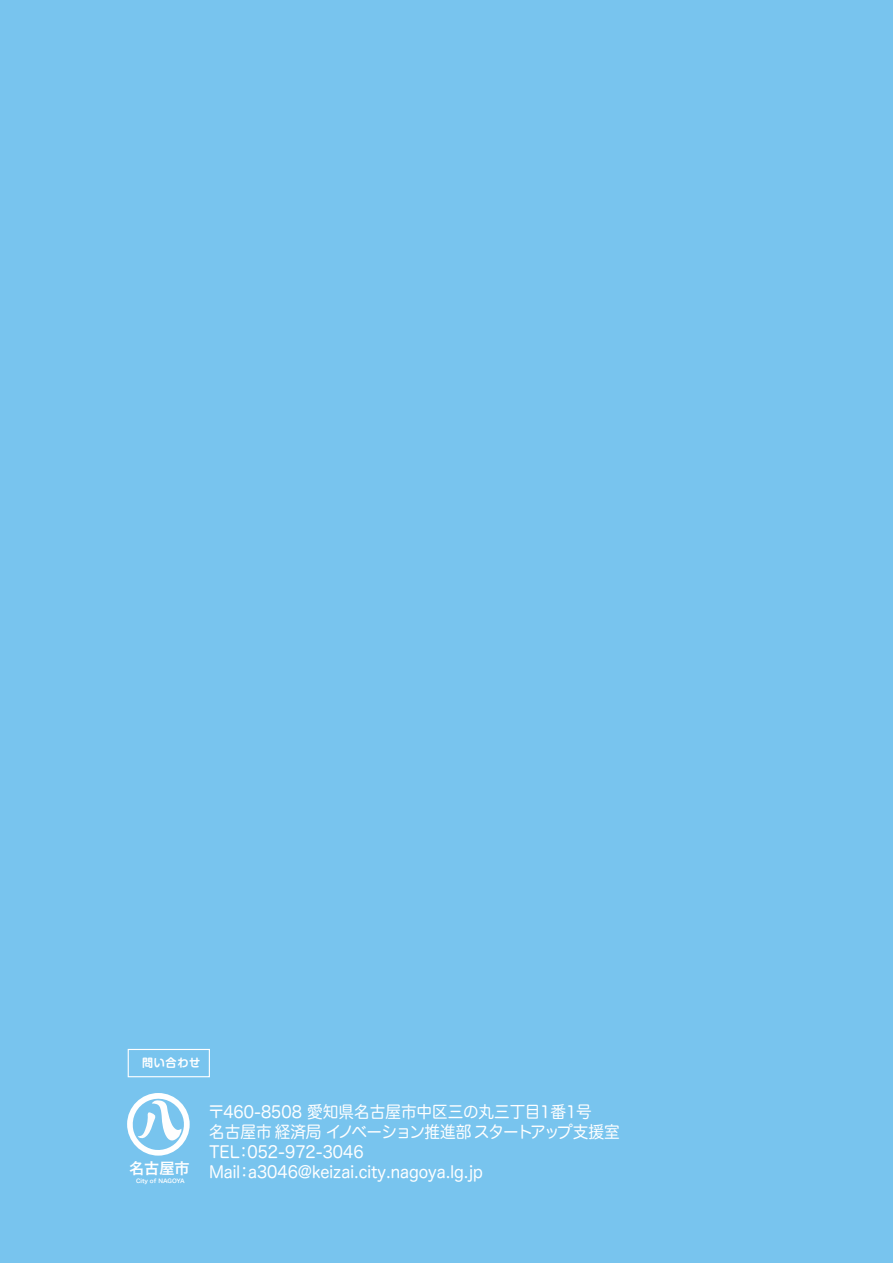
<style>
.page{position:relative;width:893px;height:1263px;background:#78c4ee}
.page>*{position:absolute;margin:0;border:0;box-sizing:border-box;transform-origin:0 0}
.t1{font:16.5px/19.8px "Hira Maru Pro N W4";color:#fff;scale:.95 1}
.t2{font:15.15px "Hira Kaku Pro W6";color:#fff}
.t3{font:700 11.4px "Shin M Go Pro De";letter-spacing:.06em;color:#fff}
.t4{font:5.7px "Hira Kaku Pro W6";color:#fff}
</style>
<div class="page">
<svg style="left:127px;top:1093px;width:63px;height:62px"></svg>
<div style="left:128px;top:1049px;width:82px;height:28px;border:1px solid #fff"></div>
<p class="t3" style="left:142px;top:1053px;width:60px">問い合わせ</p>
<p class="t2" style="left:129px;top:1154px;width:62px">名古屋市</p>
<p class="t4" style="left:136px;top:1175px;width:50px">City of NAGOYA</p>
<p class="t1" style="left:208px;top:1101px;width:435px">〒460-8508 愛知県名古屋市中区三の丸三丁目1番1号<br>名古屋市経済局イノベーション推進部スタートアップ支援室<br>TEL：052-972-3046<br>Mai：l a3046@keizai.city.nagoya.lg.jp</p>
</div>
